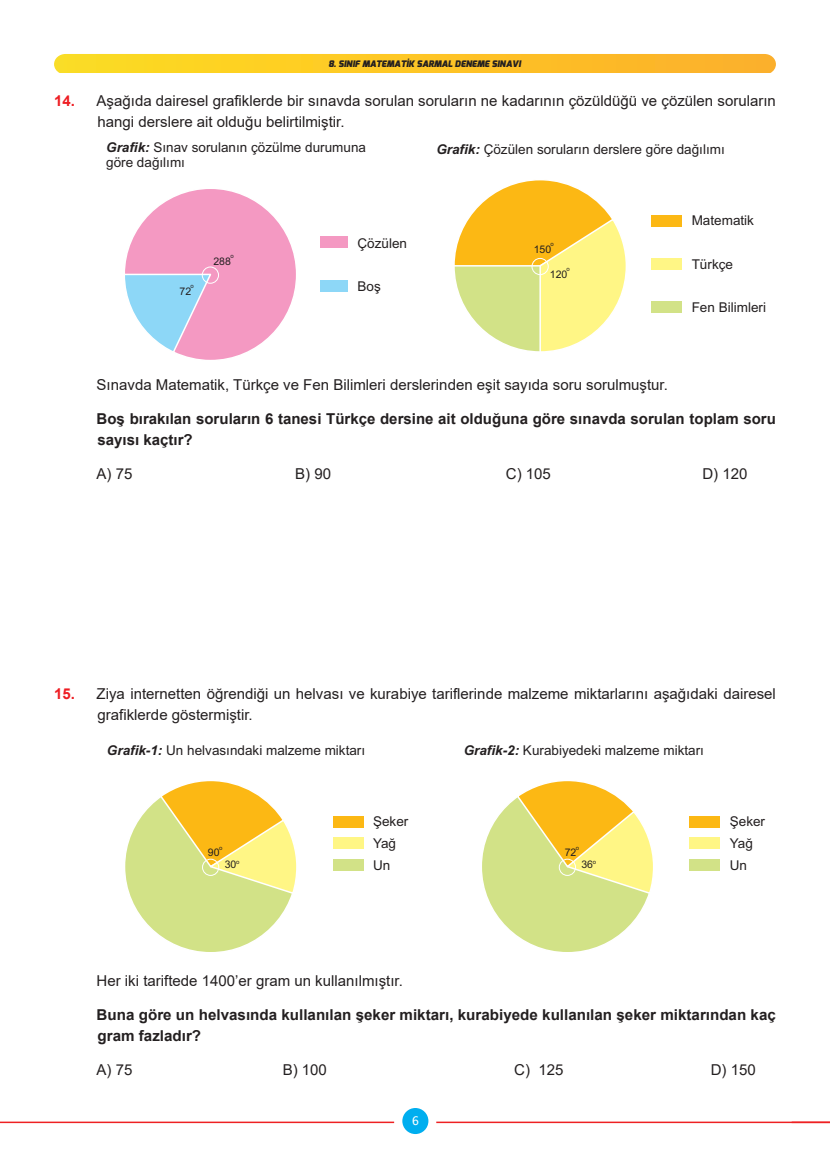
<style>
.page{position:relative;width:830px;height:1170px;background:#fff}
.page>*{position:absolute;margin:0;border:0;box-sizing:border-box;transform-origin:0 0}
.Soru_Kökü{font:15px/21px "Arial";color:#231f20}
.Soru_Kökü-2{font:700 15px/21px "Arial";color:#231f20}
.t1{font:13.5px/15.1px "Arial";color:#231f20}
.t2{font:12px "Lucida Console";color:#fff}
.t3{font:10.5px "Arial";color:#231f20}
.t4{font:italic 900 9px "Exo";color:#231f20}
.t5{font:6px "Arial";color:#231f20}
.s1{font-weight:700;color:#ee1d23}
.s2{font-weight:700;font-style:italic}
</style>
<div class="page">
<div style="left:402px;top:1107px;width:26px;height:26px;background:#00aeef;border-radius:50%"></div>
<hr style="left:0;top:1121px;width:394px;height:1px;background:#ee2123">
<hr style="left:436px;top:1121px;width:393px;height:1px;background:#ee2123">
<svg style="left:54px;top:54px;width:721px;height:19px"></svg>
<svg style="left:125px;top:189px;width:171px;height:171px"></svg>
<div style="left:202px;top:266px;width:17px;height:18px;border:1px solid #fff;border-radius:50%"></div>
<div style="left:319px;top:280px;width:28px;height:12px;background:#8dd7f7"></div>
<div style="left:319px;top:236px;width:28px;height:12px;background:#f499c2"></div>
<svg style="left:454px;top:180px;width:172px;height:172px"></svg>
<div style="left:531px;top:258px;width:17px;height:17px;border:1px solid #fff;border-radius:50%"></div>
<div style="left:651px;top:258px;width:30px;height:12px;background:#fff685"></div>
<div style="left:651px;top:215px;width:30px;height:12px;background:#fcb814"></div>
<div style="left:651px;top:301px;width:30px;height:12px;background:#d2e287"></div>
<div style="left:124px;top:780px;width:173px;height:172px;background:#d2e287;border-radius:50%"></div>
<svg style="left:159px;top:780px;width:138px;height:115px"></svg>
<div style="left:202px;top:858px;width:17px;height:17px;border:1px solid #fff;border-radius:50%"></div>
<div style="left:332px;top:837px;width:31px;height:12px;background:#fff685"></div>
<div style="left:332px;top:815px;width:31px;height:12px;background:#fcb814"></div>
<div style="left:332px;top:858px;width:31px;height:12px;background:#d2e287"></div>
<div style="left:481px;top:780px;width:172px;height:172px;background:#d2e287;border-radius:50%"></div>
<svg style="left:515px;top:780px;width:138px;height:115px"></svg>
<div style="left:558px;top:858px;width:17px;height:17px;border:1px solid #fff;border-radius:50%"></div>
<div style="left:689px;top:837px;width:30px;height:12px;background:#fff685"></div>
<div style="left:689px;top:815px;width:30px;height:12px;background:#fcb814"></div>
<div style="left:689px;top:858px;width:30px;height:12px;background:#d2e287"></div>
<p class="t4" style="left:328px;top:58px;width:194px">8. SINIF MATEMATİK SARMAL DENEME SINAVI</p>
<p class="Soru_Kökü" style="left:98px;top:90px;width:679px;text-indent:-44px"><span class="s1">14.</span> Aşağıda dairesel grafiklerde bir sınavda sorulan soruların ne kadarının çözüldüğü ve çözülen soruların hangi derslere ait olduğu belirtilmiştir.</p>
<p class="t1" style="left:106px;top:141px;width:261px"><span class="s2">Grafik:</span> Sýnav sorulanýn çözülme durumuna göre daðýlýmý</p>
<p class="t5" style="left:190px;top:284px;width:5px">o</p>
<p class="t3" style="left:179px;top:287px;width:13px">72</p>
<p class="t5" style="left:230px;top:254px;width:5px">o</p>
<p class="t3" style="left:213px;top:257px;width:19px">288</p>
<p class="t1" style="left:357px;top:236px;width:51px">Çözülen</p>
<p class="t1" style="left:357px;top:280px;width:25px">Boþ</p>
<p class="t1" style="left:436px;top:143px;width:290px"><span class="s2">Grafik:</span> Çözülen sorularýn derslere göre daðýlýmý</p>
<p class="t5" style="left:550px;top:242px;width:5px">o</p>
<p class="t3" style="left:533px;top:245px;width:19px">150</p>
<p class="t5" style="left:566px;top:267px;width:5px">o</p>
<p class="t3" style="left:549px;top:270px;width:19px">120</p>
<p class="t1" style="left:691px;top:214px;width:64px">Matematik</p>
<p class="t1" style="left:691px;top:257px;width:43px">Türkçe</p>
<p class="t1" style="left:691px;top:301px;width:76px">Fen Bilimleri</p>
<p class="Soru_Kökü" style="left:97px;top:374px;width:572px">Sınavda Matematik, Türkçe ve Fen Bilimleri derslerinden eşit sayıda soru sorulmuştur.</p>
<p class="Soru_Kökü-2" style="left:97px;top:408px;width:680px">Boş bırakılan soruların 6 tanesi Türkçe dersine ait olduğuna göre sınavda sorulan toplam soru sayısı kaçtır?</p>
<p class="Soru_Kökü" style="left:97px;top:463px;width:37px">A) 75</p>
<p class="Soru_Kökü" style="left:295px;top:463px;width:37px">B) 90</p>
<p class="Soru_Kökü" style="left:505px;top:463px;width:47px">C) 105</p>
<p class="Soru_Kökü" style="left:702px;top:463px;width:46px">D) 120</p>
<p class="Soru_Kökü" style="left:98px;top:682px;width:679px;text-indent:-44px"><span class="s1">15.</span> Ziya internetten öğrendiği un helvası ve kurabiye tariflerinde malzeme miktarlarını aşağıdaki dairesel grafiklerde göstermiştir.</p>
<p class="t1" style="left:107px;top:743px;width:260px"><span class="s2">Grafik-1:</span> Un helvasýndaki malzeme miktarý</p>
<p class="t1" style="left:463px;top:743px;width:242px"><span class="s2">Grafik-2:</span> Kurabiyedeki malzeme miktarý</p>
<p class="t1" style="left:373px;top:815px;width:37px">Þeker</p>
<p class="t1" style="left:373px;top:858px;width:19px">Un</p>
<p class="t3" style="left:208px;top:848px;width:13px">90</p>
<p class="t5" style="left:219px;top:845px;width:5px">o</p>
<p class="t1" style="left:373px;top:836px;width:25px">Yað</p>
<p class="t3" style="left:224px;top:860px;width:16px">30<sup>o</sup></p>
<p class="t1" style="left:729px;top:815px;width:37px">Þeker</p>
<p class="t1" style="left:729px;top:858px;width:19px">Un</p>
<p class="t3" style="left:564px;top:848px;width:13px">72</p>
<p class="t5" style="left:575px;top:845px;width:5px">o</p>
<p class="t1" style="left:729px;top:836px;width:25px">Yað</p>
<p class="t3" style="left:581px;top:860px;width:16px">36<sup>o</sup></p>
<p class="Soru_Kökü" style="left:97px;top:970px;width:307px">Her iki tariftede 1400’er gram un kullanılmıştır.</p>
<p class="Soru_Kökü-2" style="left:97px;top:1004px;width:680px">Buna göre un helvasında kullanılan şeker miktarı, kurabiyede kullanılan şeker miktarından kaç gram fazladır?</p>
<p class="Soru_Kökü" style="left:97px;top:1058px;width:37px">A) 75</p>
<p class="Soru_Kökü" style="left:282px;top:1058px;width:46px">B) 100</p>
<p class="Soru_Kökü" style="left:514px;top:1058px;width:51px">C) 125</p>
<p class="Soru_Kökü" style="left:710px;top:1058px;width:47px">D) 150</p>
<p class="t2" style="left:411px;top:1115px;width:9px">6</p>
</div>
